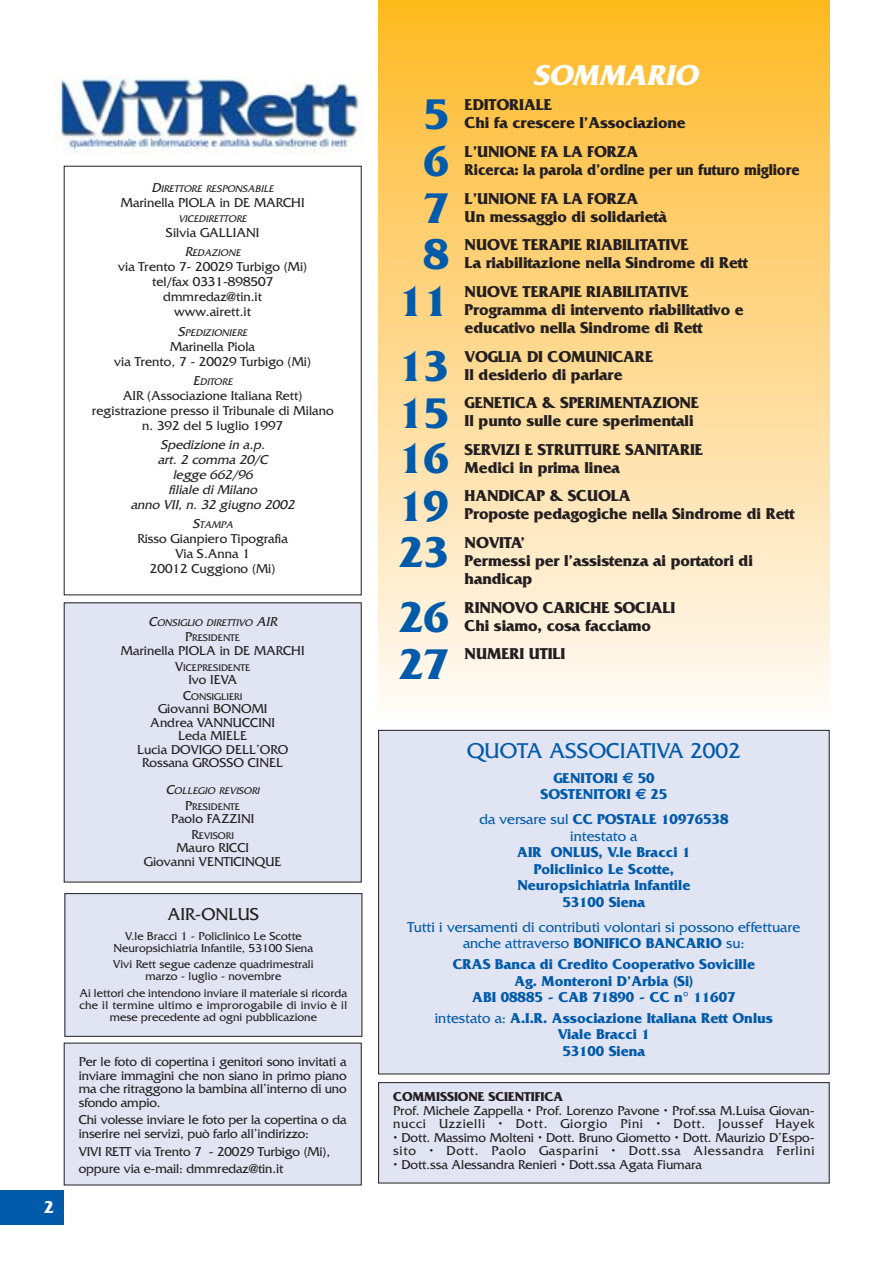
<style>
.page{position:relative;width:893px;height:1263px;background:#fff}
.page>*{position:absolute;margin:0;border:0;box-sizing:border-box;transform-origin:0 0}
.t1{font:700 45px/46.8px "Friz Quadrata";color:#005aaa}
.t2{font:italic 700 30px "Friz Quadrata";color:#fff}
.t3{font:22.5px "Friz Quadrata";color:#005aaa}
.t4{font:18px "Friz Quadrata";color:#231f20}
.t5{font:700 18px "Friz Quadrata";color:#fff}
.t6{font:700 16.5px/18px "Friz Quadrata";letter-spacing:-.01em;color:#231f20}
.t7{font:700 15px/16.5px "Friz Quadrata";color:#005aaa;text-align:center}
.t8{font:15px/16.5px "Friz Quadrata";color:#005aaa;text-align:center}
.t9{font:13.5px/13.5px "Friz Quadrata";color:#231f20;text-align:center}
.t10{font:italic 13.5px/15px "Friz Quadrata";color:#231f20;text-align:center}
.t11{font:700 13.5px "Friz Quadrata";letter-spacing:-.005em;color:#231f20}
.t12{font:12px/12px "Friz Quadrata";color:#231f20;text-align:center}
.t13{font:italic 10.2px/15.6px "Friz Quadrata";color:#231f20;text-align:center}
.t14{font:10.2px "Friz Quadrata";color:#231f20}
.s1{font-size:13.5px}
.s2{font-style:normal;font-size:13.5px}
.s3{font-style:normal}
.s4{font-family:"Euro Sans"}
.s5{font-weight:700}
.s6{font-weight:400}
</style>
<div class="page">
<div style="left:378px;top:0;width:451px;height:723px;background:linear-gradient(to bottom,#feb926,#fffbfb)"></div>
<img style="left:54px;top:76px;width:309px;height:77px">
<div style="left:0;top:1191px;width:64px;height:34px;background:#005aaa"></div>
<div style="left:378px;top:1083px;width:451px;height:100px;background:#e1e4f3"></div>
<div style="left:378px;top:1082px;width:451px;height:101px;border:1px solid #231f20"></div>
<div style="left:64px;top:603px;width:297px;height:279px;background:#e1e4f3"></div>
<div style="left:65px;top:894px;width:297px;height:142px;background:#e1e4f3"></div>
<div style="left:64px;top:893px;width:298px;height:144px;border:1px solid #231f20"></div>
<div style="left:64px;top:1043px;width:297px;height:142px;background:#e1e4f3"></div>
<div style="left:378px;top:730px;width:451px;height:344px;background:#e1e4f3"></div>
<div style="left:378px;top:730px;width:451px;height:344px;border:1px solid #231f20"></div>
<h3 class="t5" style="left:44px;top:1201px;width:12px">2</h3>
<p class="t13" style="left:151px;top:182px;width:126px"><span class="s1">D</span>IRETTORE RESPONSABILE</p>
<p class="t9" style="left:121px;top:197px;width:185px">Marinella PIOLA in DE MARCHI</p>
<p class="t13" style="left:178px;top:212px;width:72px">VICEDIRETTORE</p>
<p class="t9" style="left:166px;top:227px;width:95px">Silvia GALLIANI</p>
<p class="t13" style="left:185px;top:246px;width:59px"><span class="s1">R</span>EDAZIONE</p>
<p class="t9" style="left:118px;top:261px;width:191px;line-height:15px">via Trento 7- 20029 Turbigo (Mi) tel/fax 0331-898507 dmmredaz@tin.it<br>www.airett.it</p>
<p class="t13" style="left:178px;top:326px;width:73px"><span class="s1">S</span>PEDIZIONIERE</p>
<p class="t9" style="left:114px;top:340px;width:198px;line-height:15px">Marinella Piola<br>via Trento, 7 - 20029 Turbigo (Mi)</p>
<p class="t13" style="left:193px;top:375px;width:43px"><span class="s1">E</span>DITORE</p>
<p class="t9" style="left:92px;top:389px;width:243px;line-height:15px">AIR (Associazione Italiana Rett) registrazione presso il Tribunale di Milano n. 392 del 5 luglio 1997</p>
<p class="t10" style="left:131px;top:439px;width:168px">Spedizione in a.p.<br>art. 2 comma 20/C<br>legg e 662/96<br>filiale di Milano<br>anno VII, n. 32 giugno 2002</p>
<p class="t13" style="left:192px;top:518px;width:42px"><span class="s1">S</span>TAMPA</p>
<p class="t9" style="left:137px;top:533px;width:152px;line-height:15px">Risso Gianpiero Tipografia<br>Via S.Anna 1<br>20012 Cuggiono (Mi)</p>
<p class="t13" style="left:149px;top:616px;width:130px"><span class="s1">C</span>ONSIGLIO DIRETTIVO <span class="s1">AIR<br></span><span class="s2">P</span><span class="s3">RESIDENTE</span></p>
<p class="t9" style="left:121px;top:645px;width:185px">Marinella PIOLA in DE MARCHI</p>
<p class="t14" style="left:175px;top:664px;width:77px"><span class="s1">V</span>ICEPRESIDENTE</p>
<p class="t9" style="left:188px;top:674px;width:50px">Ivo IEVA</p>
<p class="t14" style="left:183px;top:693px;width:61px"><span class="s1">C</span>ONSIGLIERI</p>
<p class="t9" style="left:137px;top:703px;width:153px">Giovanni BONOMI<br>Andrea VANNUCCINI<br>Leda MIELE<br>Lucia DOVIGO DELL’ORO<br>Rossana GROSSO CINEL</p>
<p class="t13" style="left:166px;top:784px;width:97px"><span class="s1">C</span>OLLEGIO REVISORI<br><span class="s2">P</span><span class="s3">RESIDENTE</span></p>
<p class="t9" style="left:171px;top:813px;width:85px">Paolo FAZZINI</p>
<p class="t14" style="left:191px;top:832px;width:44px"><span class="s1">R</span>EVISORI</p>
<p class="t9" style="left:144px;top:843px;width:139px">Mauro RICCI<br>Giovanni VENTICINQUE</p>
<h3 class="t4" style="left:167px;top:907px;width:93px">AIR-ONLUS</h3>
<p class="t12" style="left:114px;top:931px;width:201px">V.le Bracci 1 - Policlinico Le Scotte<br>Neuropsichiatria Infantile, 53100 Siena</p>
<p class="t12" style="left:113px;top:960px;width:202px">Vivi Rett segue cadenze quadrimestrali marzo - luglio - novembre</p>
<p class="t12" style="left:79px;top:988px;width:269px">Ai lettori che intendono inviare il materiale si ricorda che il termine ultimo e improrogabile di invio è il mese precedente ad ogni pubblicazione</p>
<p class="t9" style="left:79px;top:1056px;width:269px;text-align:justify">Per le foto di copertina i genitori sono invitati a inviare immagini che non siano in primo piano ma che ritraggono la bambina all’interno di uno sfondo ampio.</p>
<p class="t9" style="left:79px;top:1114px;width:269px;text-align:left">Chi volesse inviare le foto per la copertina o da inserire nei servizi, può farlo all’indirizzo:</p>
<p class="t9" style="left:79px;top:1144px;width:253px;line-height:17.7px;text-align:left">VIVI RETT via Trento 7 - 20029 Turbigo (Mi), oppure via e-mail: dmmredaz@tin.it</p>
<h1 class="t1" style="left:423px;top:95px;width:27px">5</h1>
<h1 class="t1" style="left:423px;top:142px;width:27px">6<br>7</h1>
<h1 class="t1" style="left:423px;top:235px;width:27px">8</h1>
<h1 class="t1" style="left:398px;top:273px;width:52px;line-height:64.8px">11<br>13</h1>
<h1 class="t1" style="left:398px;top:394px;width:52px;text-align:justify">15<br>16<br>19</h1>
<h1 class="t1" style="left:398px;top:533px;width:52px">23</h1>
<h1 class="t1" style="left:398px;top:598px;width:52px">26</h1>
<h1 class="t1" style="left:398px;top:645px;width:52px">27</h1>
<h2 class="t2" style="left:533px;top:65px;width:171px">SOMMARIO</h2>
<p class="t6" style="left:464px;top:98px;width:222px">EDITORIALE<br>Chi fa crescere l’Associazione</p>
<p class="t6" style="left:464px;top:144px;width:336px">L’UNIONE FA LA FORZA<br>Ricerca: la parola d’ordine per un futuro migliore</p>
<p class="t6" style="left:464px;top:191px;width:204px">L’UNIONE FA LA FORZA<br>Un messaggio di solidarietà</p>
<p class="t6" style="left:464px;top:237px;width:285px">NUOVE TERAPIE RIABILITATIVE<br>La riabilitazione nella Sindrome di Rett</p>
<p class="t6" style="left:464px;top:284px;width:280px">NUOVE TERAPIE RIABILITATIVE<br>Programma di intervento riabilitativo e educativo nella Sindrome di Rett</p>
<p class="t6" style="left:464px;top:349px;width:190px">VOGLIA DI COMUNICARE<br>Il desiderio di parlare</p>
<p class="t6" style="left:464px;top:395px;width:236px">GENETICA &amp; SPERIMENTAZIONE<br>Il punto sulle cure sperimentali</p>
<p class="t6" style="left:464px;top:442px;width:240px">SERVIZI E STRUTTURE SANITARIE<br>Medici in prima linea</p>
<p class="t6" style="left:464px;top:489px;width:332px">HANDICAP &amp; SCUOLA<br>Proposte pedagogiche nella Sindrome di Rett</p>
<p class="t6" style="left:464px;top:535px;width:290px">NOVITA’<br>Permessi per l’assistenza ai portatori di handicap</p>
<p class="t6" style="left:464px;top:600px;width:212px">RINNOVO CARICHE SOCIALI<br>Chi siamo, cosa facciamo</p>
<p class="t6" style="left:464px;top:646px;width:102px">NUMERI UTILI</p>
<h3 class="t3" style="left:467px;top:743px;width:275px">QUOTA ASSOCIATIVA 2002</h3>
<p class="t7" style="left:540px;top:771px;width:128px">GENITORI <span class="s4">€</span> 50<br>SOSTENITORI <span class="s4">€</span> 25</p>
<p class="t8" style="left:479px;top:813px;width:250px">da versare sul <span class="s5">CC POSTALE 10976538 </span>intestato a</p>
<p class="t7" style="left:517px;top:846px;width:175px">AIR ONLUS, V.le Bracci 1<br>Policlinico Le Scotte,<br>Neuropsichiatria Infantile<br>53100 Siena</p>
<p class="t8" style="left:407px;top:920px;width:394px">Tutti i versamenti di contributi volontari si possono effettuare anche attraverso <span class="s5">BONIFICO BANCARIO</span> su:</p>
<p class="t7" style="left:452px;top:957px;width:304px">CRAS Banca di Credito Cooperativo Sovicille<br>Ag. Monteroni D’Arbia (Si)<br>ABI 08885 - CAB 71890 - CC n° 11607</p>
<p class="t7" style="left:434px;top:1011px;width:340px"><span class="s6">intestato a:</span> A.I.R. Associazione Italiana Rett Onlus<br>Viale Bracci 1<br>53100 Siena</p>
<p class="t11" style="left:393px;top:1092px;width:171px">COMMISSIONE SCIENTIFICA</p>
<p class="t9" style="left:393px;top:1105px;width:423px;text-align:left">Prof. Michele Zappella • Prof. Lorenzo Pavone • Prof.ssa M.Luisa Giovan&shy;nucci Uzzielli • Dott. Giorgio Pini • Dott. Joussef Hayek</p>
<p class="t9" style="left:393px;top:1132px;width:423px;text-align:left">• Dott. Massimo Molteni • Dott. Bruno Giometto • Dott. Maurizio D’Espo&shy;sito • Dott. Paolo Gasparini • Dott.ssa Alessandra Ferlini</p>
<p class="t9" style="left:393px;top:1159px;width:310px">• Dott.ssa Alessandra Renieri • Dott.ssa Agata Fiumara</p>
</div>
